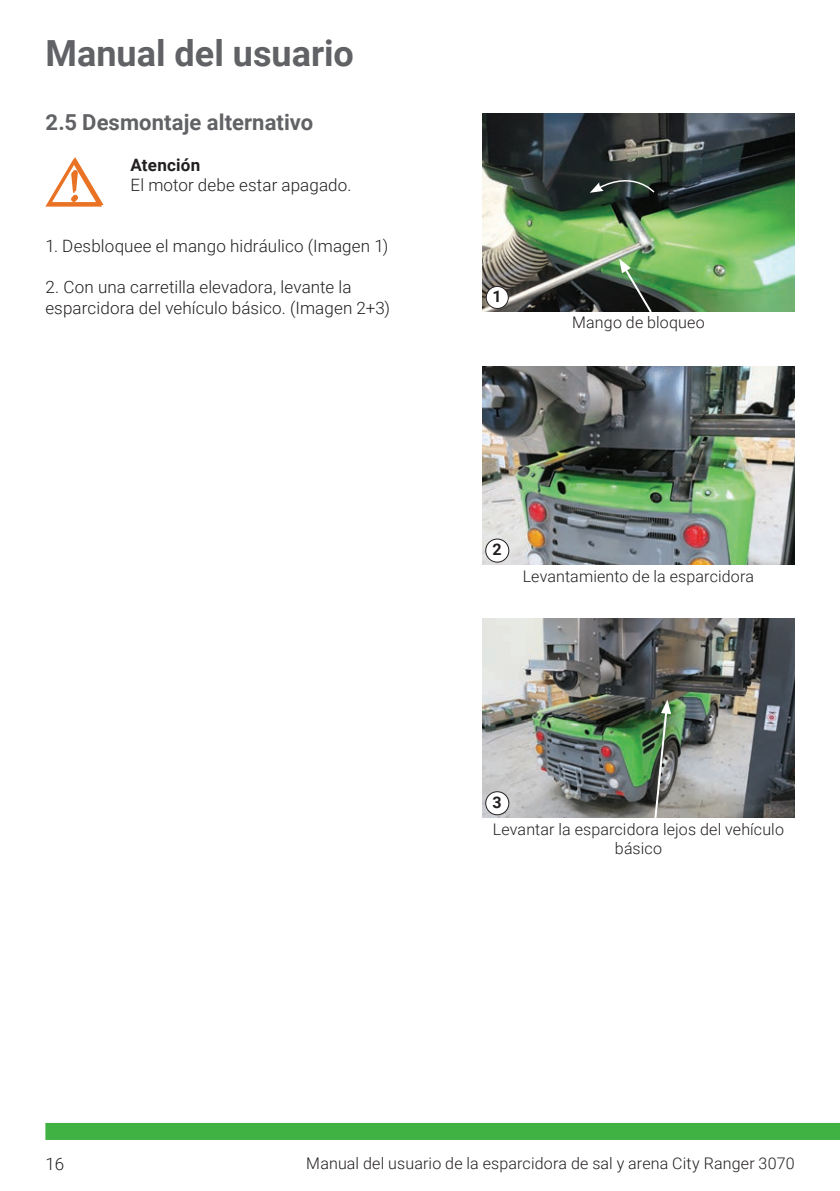
<style>
.page{position:relative;width:840px;height:1191px;background:#fff}
.page>*{position:absolute;margin:0;border:0;box-sizing:border-box;transform-origin:0 0}
.t1{font:700 36px "Roboto";color:#616265}
.t2{font:700 22px "Roboto";letter-spacing:.005em;color:#616265}
.t3{font:300 17px/20.4px "Roboto";letter-spacing:.01em;color:#231f20}
.t4{font:700 17px "Roboto";letter-spacing:.015em;color:#231f20}
.t5{font:300 16px/19.2px "Roboto";letter-spacing:.01em;color:#231f20;text-align:center}
.t6{font:700 16px "Roboto";color:#231f20}
</style>
<div class="page">
<div style="left:45px;top:1123px;width:794px;height:17px;background:#40b143"></div>
<img style="left:482px;top:113px;width:312px;height:199px">
<img style="left:482px;top:366px;width:312px;height:198px">
<div style="left:485px;top:539px;width:23px;height:23px;background:#fff;border-radius:50%"></div>
<div style="left:485px;top:538px;width:24px;height:24px;border:1px solid #231f20;border-radius:50%"></div>
<div style="left:486px;top:286px;width:22px;height:22px;background:#fff;border-radius:50%"></div>
<div style="left:485px;top:286px;width:23px;height:23px;border:1px solid #231f20;border-radius:50%"></div>
<svg style="left:619px;top:259px;width:34px;height:53px;background:#4b6949"></svg>
<img style="left:482px;top:619px;width:312px;height:198px">
<svg style="left:652px;top:699px;width:18px;height:119px;background:#707c6d"></svg>
<div style="left:485px;top:791px;width:23px;height:23px;background:#fff;border-radius:50%"></div>
<div style="left:485px;top:791px;width:24px;height:24px;border:1px solid #231f20;border-radius:50%"></div>
<svg style="left:589px;top:170px;width:66px;height:23px;background:#3c4842"></svg>
<svg style="left:45px;top:157px;width:58px;height:50px"></svg>
<h1 class="t1" style="left:45px;top:28px;width:309px">Manual del usuario</h1>
<p class="t2" style="left:45px;top:107px;width:269px">2.5 Desmontaje alternativo</p>
<p class="t4" style="left:130px;top:153px;width:71px">Atención</p>
<p class="t3" style="left:130px;top:174px;width:222px">El motor debe estar apagado.</p>
<p class="t3" style="left:45px;top:235px;width:344px">1. Desbloquee el mango hidráulico (Imagen 1)</p>
<p class="t3" style="left:45px;top:276px;width:346px">2. Con una carretilla elevadora, levante la esparcidora del vehículo básico. (Imagen 2+3)</p>
<p class="t6" style="left:492px;top:285px;width:11px">1</p>
<p class="t5" style="left:572px;top:312px;width:134px">Mango de bloqueo</p>
<p class="t6" style="left:492px;top:538px;width:11px">2</p>
<p class="t5" style="left:522px;top:566px;width:233px">Levantamiento de la esparcidora</p>
<p class="t6" style="left:492px;top:791px;width:11px">3</p>
<p class="t5" style="left:492px;top:818px;width:292px">Levantar la esparcidora lejos del vehículo básico</p>
<p class="t3" style="left:45px;top:1152px;width:20px">16</p>
<p class="t5" style="left:306px;top:1153px;width:489px">Manual del usuario de la esparcidora de sal y arena City Ranger 3070</p>
</div>
